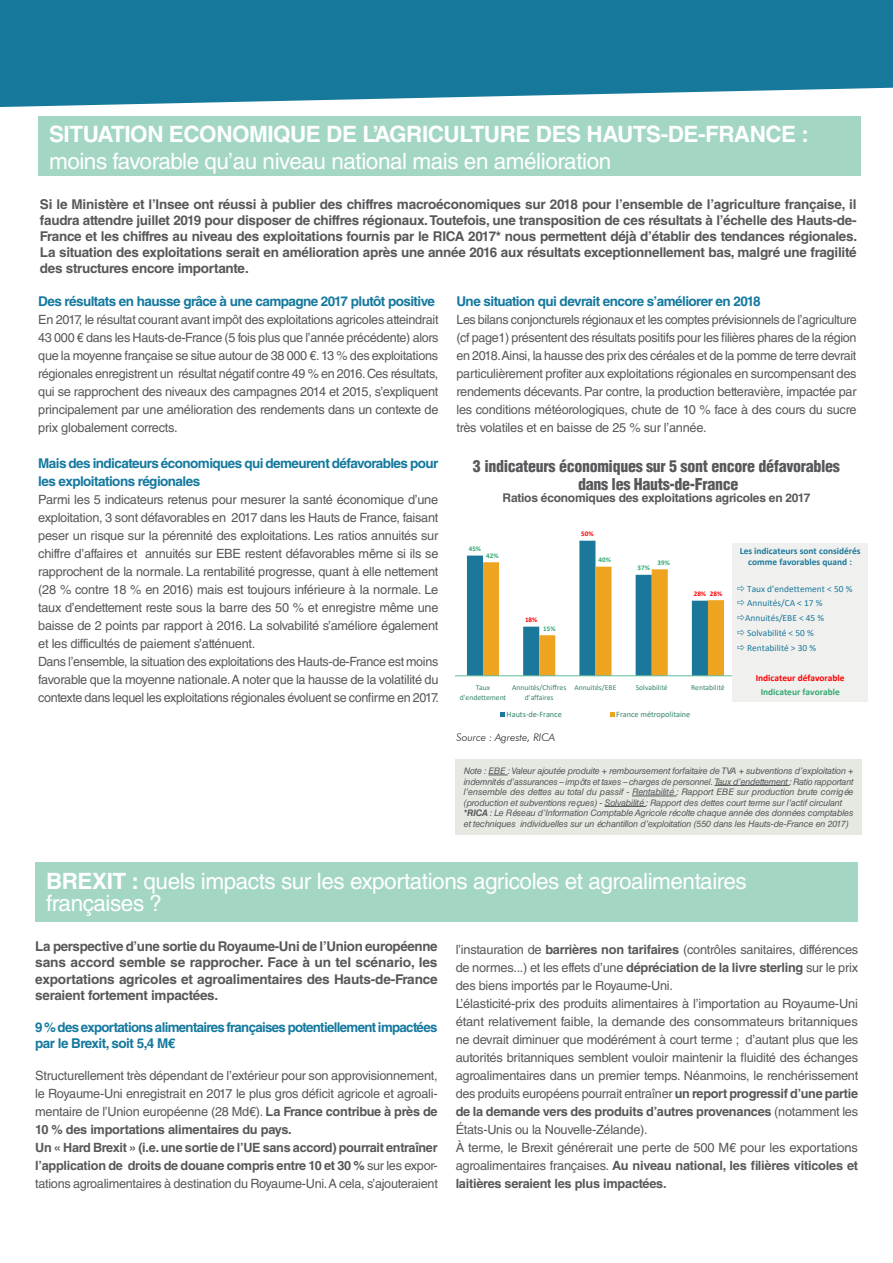
<style>
.page{position:relative;width:893px;height:1263px;background:#fff}
.page>*{position:absolute;margin:0;border:0;box-sizing:border-box;transform-origin:0 0}
.PUCE{font:22.5px/22.5px "Helvetica LT Std";letter-spacing:-.02em;color:#fff}
.PUCE-2{font:700 22.5px "Helvetica LT Std";letter-spacing:-.02em;color:#fff}
.PUCE-3{font:900 condensed 15.9px/18px "Helvetica LT Std";letter-spacing:-.02em;color:#57585a;text-align:center}
.PUCE-4{font:700 13.5px/16.2px "Helvetica LT Std";letter-spacing:-.02em;color:#57585a;text-align:justify}
.PUCE-5{font:700 13.5px/18px "Helvetica LT Std";letter-spacing:-.04em;color:#14799e}
.PUCE-6{font:12.75px/18px "Helvetica LT Std";letter-spacing:-.02em;color:#57585a;text-align:justify}
.PUCE-7{font:700 12.75px/18px "Helvetica LT Std";letter-spacing:-.02em;color:#57585a;text-align:justify}
.PUCE-8{font:700 12px "Helvetica LT Std";letter-spacing:-.02em;color:#57585a}
.PUCE-9{font:italic 300 10.5px "Futura BT";color:#231f20}
.t1{font:9.45px/14.9px "Calibri";color:#1b789a}
.t2{font:700 9.45px/11.2px "Calibri";color:#1b789a;text-align:center}
.t3{font:700 9.45px/14.9px "Calibri";color:#f00;text-align:center}
.PUCE-10{font:italic 9px/10.5px "Helvetica LT Std";letter-spacing:-.02em;color:#57585a;text-align:justify}
.t4{font:8.25px "Calibri";color:#388568}
.t5{font:7.65px/9.3px "Calibri";color:#388568;text-align:center}
.t6{font:700 7.05px "Calibri";letter-spacing:.005em;color:#33a871}
.t7{font:700 7.05px "Calibri";letter-spacing:.005em;color:#f00}
.s1{color:#33a871}
.s2{font-weight:700}
.s3{font-weight:400}
</style>
<div class="page">
<div style="left:38px;top:116px;width:823px;height:59px;background:#a3d7c4"></div>
<svg style="left:0;top:0;width:893px;height:107px;background:#2a85a3"></svg>
<svg style="left:467px;top:541px;width:257px;height:134px"></svg>
<hr style="left:455px;top:675px;width:281px;height:1px;background:#60bc99">
<svg style="left:500px;top:712px;width:5px;height:5px"></svg>
<svg style="left:610px;top:712px;width:4px;height:5px"></svg>
<div style="left:732px;top:543px;width:136px;height:159px;background:#f0f1ef"></div>
<div style="left:455px;top:759px;width:407px;height:76px;background:#e5e9e2"></div>
<svg style="left:488px;top:775px;width:20px;height:1px"></svg>
<hr style="left:714px;top:785px;width:76px;height:1px;background:#57585a">
<hr style="left:632px;top:796px;width:44px;height:1px;background:#57585a">
<hr style="left:605px;top:806px;width:41px;height:1px;background:#57585a">
<div style="left:35px;top:862px;width:823px;height:59px;background:#a3d7c4"></div>
<p class="PUCE-2" style="left:49px;top:121px;width:761px">SITUATION ECONOMIQUE DE L’AGRICULTURE DES HAUTS-DE-FRANCE :</p>
<p class="PUCE" style="left:49px;top:150px;width:564px">moins favorable qu’au niveau national mais en amélioration</p>
<p class="PUCE-4" style="left:40px;top:195px;width:819px">Si le Ministère et l’Insee ont réussi à publier des chiffres macroéconomiques sur 2018 pour l’ensemble de l’agriculture française, il faudra attendre juillet 2019 pour disposer de chiffres régionaux. Toutefois, une transposition de ces résultats à l’échelle des Hauts-de-France et les chiffres au niveau des exploitations fournis par le RICA 2017* nous permettent déjà d’établir des tendances régionales.<br>La situation des exploitations serait en amélioration après une année 2016 aux résultats exceptionnellement bas, malgré une fragilité des structures encore importante.</p>
<p class="PUCE-5" style="left:38px;top:292px;width:398px">Des résultats en hausse grâce à une campagne 2017 plutôt positive</p>
<p class="PUCE-6" style="left:38px;top:310px;width:402px">En 2017, le résultat courant avant impôt des exploitations agricoles atteindrait 43 000 € dans les Hauts-de-France (5 fois plus que l’année précédente) alors que la moyenne française se situe autour de 38 000 €. 13 % des exploitations régionales enregistrent un résultat négatif contre 49 % en 2016. Ces résultats, qui se rapprochent des niveaux des campagnes 2014 et 2015, s’expliquent principalement par une amélioration des rendements dans un contexte de prix globalement corrects.</p>
<p class="PUCE-5" style="left:38px;top:454px;width:402px">Mais des indicateurs économiques qui demeurent défavorables pour les exploitations régionales</p>
<p class="PUCE-6" style="left:38px;top:490px;width:402px">Parmi les 5 indicateurs retenus pour mesurer la santé économique d’une exploitation, 3 sont défavorables en 2017 dans les Hauts de France, faisant peser un risque sur la pérennité des exploitations. Les ratios annuités sur chiffre d’affaires et annuités sur EBE restent défavorables même si ils se rapprochent de la normale. La rentabilité progresse, quant à elle nettement (28 % contre 18 % en 2016) mais est toujours inférieure à la normale. Le taux d’endettement reste sous la barre des 50 % et enregistre même une baisse de 2 points par rapport à 2016. La solvabilité s’améliore également et les difficultés de paiement s’atténuent.</p>
<p class="PUCE-6" style="left:38px;top:652px;width:402px">Dans l’ensemble, la situation des exploitations des Hauts-de-France est moins favorable que la moyenne nationale. A noter que la hausse de la volatilité du contexte dans lequel les exploitations régionales évoluent se confirme en 2017.</p>
<p class="PUCE-5" style="left:456px;top:292px;width:306px">Une situation qui devrait encore s’améliorer en 2018</p>
<p class="PUCE-6" style="left:456px;top:310px;width:402px">Les bilans conjoncturels régionaux et les comptes prévisionnels de l’agriculture (cf page1) présentent des résultats positifs pour les filières phares de la région en 2018. Ainsi, la hausse des prix des céréales et de la pomme de terre devrait particulièrement profiter aux exploitations régionales en surcompensant des rendements décevants. Par contre, la production betteravière, impactée par les conditions météorologiques, chute de 10 % face à des cours du sucre très volatiles et en baisse de 25 % sur l’année.</p>
<p class="PUCE-3" style="left:473px;top:457px;width:369px">3 indicateurs économiques sur 5 sont encore défavorables dans les Hauts-de-France</p>
<p class="PUCE-8" style="left:503px;top:490px;width:309px">Ratios économiques des exploitations agricoles en 2017</p>
<p class="t7" style="left:581px;top:529px;width:14px">50%</p>
<p class="t6" style="left:469px;top:544px;width:14px">45%</p>
<p class="t2" style="left:740px;top:545px;width:122px">Les indicateurs sont considérés comme favorables quand :</p>
<p class="t1" style="left:745px;top:581px;width:109px">Taux d’endettement &lt; 50 %<br>Annuités/CA &lt; 17 %<br>Annuités/EBE &lt; 45 %<br>Solvabilité &lt; 50 %<br>Rentabilité &gt; 30 %</p>
<p class="t3" style="left:756px;top:670px;width:90px">Indicateur défavorable<br><span class="s1">Indicateur favorable</span></p>
<p class="t6" style="left:486px;top:550px;width:14px">42%</p>
<p class="t6" style="left:599px;top:555px;width:14px">40%</p>
<p class="t6" style="left:657px;top:557px;width:14px">39%</p>
<p class="t6" style="left:637px;top:563px;width:14px">37%</p>
<p class="t7" style="left:710px;top:588px;width:14px">28%</p>
<p class="t7" style="left:694px;top:589px;width:14px">28%</p>
<p class="t7" style="left:525px;top:615px;width:14px">18%</p>
<p class="t6" style="left:543px;top:623px;width:14px">15%</p>
<p class="t5" style="left:460px;top:683px;width:48px">Taux d'endettement</p>
<p class="t5" style="left:512px;top:683px;width:56px">Annuités/Chiffres d'affaires</p>
<p class="t5" style="left:574px;top:683px;width:43px">Annuités/EBE</p>
<p class="t5" style="left:636px;top:683px;width:33px">Solvabilité</p>
<p class="t5" style="left:691px;top:683px;width:35px">Rentabilité</p>
<p class="t4" style="left:507px;top:708px;width:57px">Hauts-de-France</p>
<p class="t4" style="left:616px;top:708px;width:76px">France métropolitaine</p>
<p class="PUCE-9" style="left:456px;top:731px;width:100px">Source : Agreste, RICA</p>
<p class="PUCE-10" style="left:464px;top:766px;width:391px">Note : EBE : Valeur ajoutée produite + remboursement forfaitaire de TVA + subventions d’exploitation + indemnités d’assurances – impôts et taxes – charges de personnel. Taux d’endettement : Ratio rapportant l’ensemble des dettes au total du passif - Rentabilité : Rapport EBE sur production brute corrigée (production et subventions reçues) - Solvabilité : Rapport des dettes court terme sur l’actif circulant</p>
<p class="PUCE-10" style="left:464px;top:808px;width:391px"><span class="s2">*RICA</span> : Le Réseau d’Information Comptable Agricole récolte chaque année des données comptables et techniques individuelles sur un échantillon d’exploitation (550 dans les Hauts-de-France en 2017)</p>
<p class="PUCE" style="left:46px;top:869px;width:702px"><span class="s2">BREXIT :</span> quels impacts sur les exportations agricoles et agroalimentaires françaises ?</p>
<p class="PUCE-4" style="left:35px;top:938px;width:404px">La perspective d’une sortie du Royaume-Uni de l’Union européenne sans accord semble se rapprocher. Face à un tel scénario, les exportations agricoles et agroalimentaires des Hauts-de-France seraient fortement impactées.</p>
<p class="PUCE-5" style="left:35px;top:1019px;width:404px;line-height:16.2px">9 % des exportations alimentaires françaises potentiellement impactées par le Brexit, soit 5,4 M€</p>
<p class="PUCE-6" style="left:35px;top:1066px;width:404px">Structurellement très dépendant de l’extérieur pour son approvisionnement, le Royaume-Uni enregistrait en 2017 le plus gros déficit agricole et agroali&shy;mentaire de l’Union européenne (28 Md€). <span class="s2">La France contribue à près de 10 % des importations alimentaires du pays.</span></p>
<p class="PUCE-7" style="left:35px;top:1138px;width:404px">Un « Hard Brexit » (i.e. une sortie de l’UE sans accord) pourrait entraîner l’application de droits de douane compris entre 10 et 30 % <span class="s3">sur les expor&shy;tations agroalimentaires à destination du Royaume-Uni. A cela, s’ajouteraient</span></p>
<p class="PUCE-6" style="left:456px;top:940px;width:404px">l’instauration de <span class="s2">barrières non tarifaires</span> (contrôles sanitaires, différences de normes...) et les effets d’une <span class="s2">dépréciation de la livre sterling</span> sur le prix des biens importés par le Royaume-Uni.</p>
<p class="PUCE-6" style="left:456px;top:994px;width:404px">L’élasticité-prix des produits alimentaires à l’importation au Royaume-Uni étant relativement faible, la demande des consommateurs britanniques ne devrait diminuer que modérément à court terme ; d’autant plus que les autorités britanniques semblent vouloir maintenir la fluidité des échanges agroalimentaires dans un premier temps. Néanmoins, le renchérissement des produits européens pourrait entraîner <span class="s2">un report progressif d’une partie de la demande vers des produits d’autres provenances</span> (notamment les États-Unis ou la Nouvelle-Zélande).</p>
<p class="PUCE-6" style="left:456px;top:1138px;width:404px">À terme, le Brexit générerait une perte de 500 M€ pour les exportations agroalimentaires françaises. <span class="s2">Au niveau national, les filières viticoles et laitières seraient les plus impactées.</span></p>
</div>
